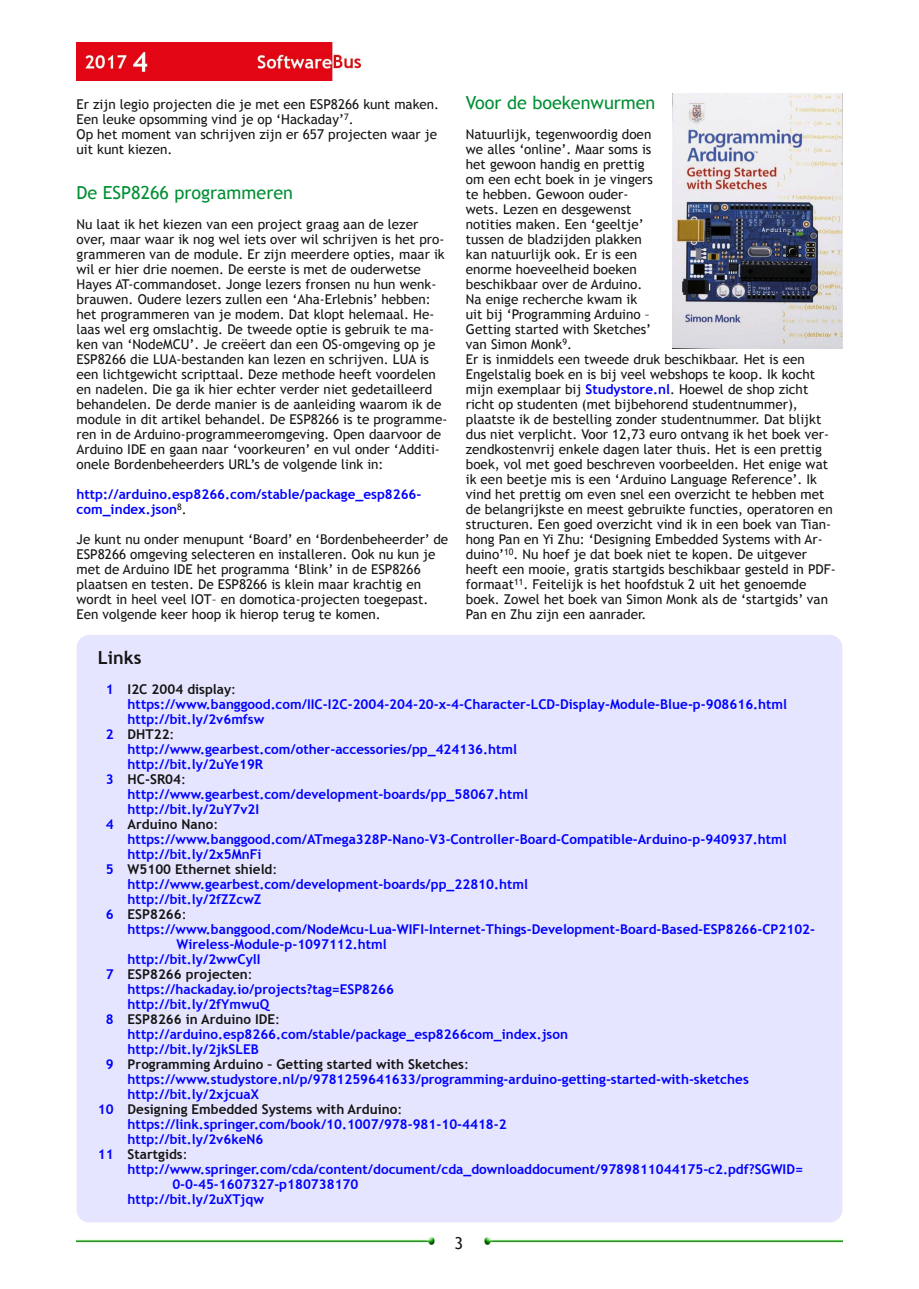
<style>
.page{position:relative;width:919px;height:1289px;background:#fff}
.page>*{position:absolute;margin:0;border:0;box-sizing:border-box;transform-origin:0 0}
.t1{font:18px "Trebuchet MS";color:#008f33}
.t2{font:700 18px "Trebuchet MS";color:#161413}
.t3{font:16.5px "Trebuchet MS";color:#161413}
.t4{font:13.5px/15px "Trebuchet MS";color:#161413}
.t5{font:700 13.5px/15px "Trebuchet MS";color:#00f}
.t6{font:700 13.5px "Trebuchet MS";color:#161413}
.s1{font-weight:400;color:#161413}
.s2{font-weight:700;color:#00f}
.s3{color:#00f}
.s4{font-weight:400}
</style>
<div class="page">
<img style="left:77px;top:43px;width:283px;height:38px">
<img style="left:77px;top:1237px;width:358px;height:7px">
<img style="left:484px;top:1237px;width:358px;height:7px">
<div style="left:77px;top:635px;width:765px;height:587px;background:#e5e5ff;border-radius:13px"></div>
<img style="left:672px;top:94px;width:170px;height:254px">
<p class="t4" style="left:77px;top:96px;width:364px">Er zijn legio projecten die je met een ESP8266 kunt maken.<br>Een leuke opsomming vind je op ‘Hackaday’<sup>7</sup>.<br>Op het moment van schrijven zijn er 657 projecten waar je uit kunt kiezen.</p>
<h1 class="t1" style="left:77px;top:182px;width:218px">De ESP8266 programmeren</h1>
<p class="t4" style="left:77px;top:216px;width:372px">Nu laat ik het kiezen van een project graag aan de lezer over, maar waar ik nog wel iets over wil schrijven is het pro‐ grammeren van de module. Er zijn meerdere opties, maar ik wil er hier drie noemen. De eerste is met de ouderwetse Hayes AT‐commandoset. Jonge lezers fronsen nu hun wenk‐ brauwen. Oudere lezers zullen een ‘Aha‐Erlebnis’ hebben: het programmeren van je modem. Dat klopt helemaal. He‐ laas wel erg omslachtig. De tweede optie is gebruik te ma‐ ken van ‘NodeMCU’. Je creëert dan een OS‐omgeving op je ESP8266 die LUA‐bestanden kan lezen en schrijven. LUA is een lichtgewicht scripttaal. Deze methode heeft voordelen en nadelen. Die ga ik hier echter verder niet gedetailleerd behandelen. De derde manier is de aanleiding waarom ik de module in dit artikel behandel. De ESP8266 is te programme‐ ren in de Arduino‐programmeeromgeving. Open daarvoor de Arduino IDE en gaan naar ‘voorkeuren’ en vul onder ‘Additi‐ onele Bordenbeheerders URL’s de volgende link in:</p>
<p class="t5" style="left:77px;top:486px;width:346px">http://arduino.esp8266.com/stable/package_esp8266‐ com_index.json<sup>8</sup><span class="s1">.</span></p>
<p class="t4" style="left:77px;top:531px;width:373px">Je kunt nu onder menupunt ‘Board’ en ‘Bordenbeheerder’ de ESP8266 omgeving selecteren en installeren. Ook nu kun je met de Arduino IDE het programma ‘Blink’ in de ESP8266 plaatsen en testen. De ESP8266 is klein maar krachtig en wordt in heel veel IOT– en domotica‐projecten toegepast.<br>Een volgende keer hoop ik hierop terug te komen.</p>
<h1 class="t1" style="left:466px;top:92px;width:191px">Voor de boekenwurmen</h1>
<p class="t4" style="left:466px;top:126px;width:371px">Natuurlijk, tegenwoordig doen<br>we alles ‘online’. Maar soms is<br>het gewoon handig en prettig<br>om een echt boek in je vingers<br>te hebben. Gewoon ouder‐<br>wets. Lezen en desgewenst<br>notities maken. Een ‘geeltje’<br>tussen de bladzijden plakken<br>kan natuurlijk ook. Er is een<br>enorme hoeveelheid boeken<br>beschikbaar over de Arduino.<br>Na enige recherche kwam ik<br>uit bij ‘Programming Arduino –<br>Getting started with Sketches’<br>van Simon Monk<sup>9</sup>.<br>Er is inmiddels een tweede druk beschikbaar. Het is een Engelstalig boek en is bij veel webshops te koop. Ik kocht mijn exemplaar bij <span class="s2">Studystore.nl</span>. Hoewel de shop zicht richt op studenten (met bijbehorend studentnummer), plaatste ik de bestelling zonder studentnummer. Dat blijkt dus niet verplicht. Voor 12,73 euro ontvang ik het boek ver‐ zendkostenvrij enkele dagen later thuis. Het is een prettig boek, vol met goed beschreven voorbeelden. Het enige wat ik een beetje mis is een ‘Arduino Language Reference’. Ik vind het prettig om even snel een overzicht te hebben met de belangrijkste en meest gebruikte functies, operatoren en structuren. Een goed overzicht vind ik in een boek van Tian‐ hong Pan en Yi Zhu: ‘Designing Embedded Systems with Ar‐ duino’<sup>10</sup>. Nu hoef je dat boek niet te kopen. De uitgever heeft een mooie, gratis startgids beschikbaar gesteld in PDF‐ formaat<sup>11</sup>. Feitelijk is het hoofdstuk 2 uit het genoemde boek. Zowel het boek van Simon Monk als de ‘startgids’ van Pan en Zhu zijn een aanrader.</p>
<h1 class="t2" style="left:98px;top:647px;width:45px">Links</h1>
<p class="t6" style="left:106px;top:681px;width:132px"><span class="s3">1</span> I2C 2004 display<span class="s4">:</span></p>
<p class="t5" style="left:128px;top:696px;width:661px">https://www.banggood.com/IIC‐I2C‐2004‐204‐20‐x‐4‐Character‐LCD‐Display‐Module‐Blue‐p‐908616.html</p>
<p class="t5" style="left:128px;top:711px;width:138px">http://bit.ly/2v6mfsw</p>
<p class="t6" style="left:106px;top:726px;width:70px"><span class="s3">2</span> DHT22<span class="s4">:</span></p>
<p class="t5" style="left:128px;top:741px;width:391px">http://www.gearbest.com/other‐accessories/pp_424136.html</p>
<p class="t5" style="left:128px;top:756px;width:137px">http://bit.ly/2uYe19R</p>
<p class="t6" style="left:106px;top:771px;width:81px"><span class="s3">3</span> HC‐SR04<span class="s4">:</span></p>
<p class="t5" style="left:128px;top:786px;width:402px">http://www.gearbest.com/development‐boards/pp_58067.html</p>
<p class="t5" style="left:128px;top:801px;width:133px">http://bit.ly/2uY7v2I</p>
<p class="t6" style="left:106px;top:816px;width:114px"><span class="s3">4</span> Arduino Nano<span class="s4">:</span></p>
<p class="t5" style="left:128px;top:831px;width:660px">https://www.banggood.com/ATmega328P‐Nano‐V3‐Controller‐Board‐Compatible‐Arduino‐p‐940937.html</p>
<p class="t5" style="left:128px;top:846px;width:135px">http://bit.ly/2x5MnFi</p>
<p class="t6" style="left:106px;top:861px;width:173px"><span class="s3">5</span> W5100 Ethernet shield<span class="s4">:</span></p>
<p class="t5" style="left:128px;top:876px;width:402px">http://www.gearbest.com/development‐boards/pp_22810.html</p>
<p class="t5" style="left:128px;top:891px;width:135px">http://bit.ly/2fZZcwZ</p>
<p class="t6" style="left:106px;top:906px;width:82px"><span class="s3">6</span> ESP8266<span class="s4">:</span></p>
<p class="t5" style="left:128px;top:921px;width:689px">https://www.banggood.com/NodeMcu‐Lua‐WIFI‐Internet‐Things‐Development‐Board‐Based‐ESP8266‐CP2102‐</p>
<p class="t5" style="left:176px;top:936px;width:212px">Wireless‐Module‐p‐1097112.html</p>
<p class="t5" style="left:128px;top:951px;width:134px">http://bit.ly/2wwCylI</p>
<p class="t6" style="left:106px;top:966px;width:148px"><span class="s3">7</span> ESP8266 projecten<span class="s4">:</span></p>
<p class="t5" style="left:128px;top:981px;width:268px">https://hackaday.io/projects?tag=ESP8266</p>
<p class="t5" style="left:128px;top:996px;width:143px">http://bit.ly/2fYmwuQ</p>
<p class="t6" style="left:106px;top:1011px;width:176px"><span class="s3">8</span> ESP8266 in Arduino IDE<span class="s4">:</span></p>
<p class="t5" style="left:128px;top:1026px;width:442px">http://arduino.esp8266.com/stable/package_esp8266com_index.json</p>
<p class="t5" style="left:128px;top:1041px;width:133px">http://bit.ly/2jkSLEB</p>
<p class="t6" style="left:106px;top:1056px;width:364px"><span class="s3">9</span> Programming Arduino – Getting started with Sketches<span class="s4">:</span></p>
<p class="t5" style="left:128px;top:1071px;width:622px">https://www.studystore.nl/p/9781259641633/programming‐arduino‐getting‐started‐with‐sketches</p>
<p class="t5" style="left:128px;top:1086px;width:133px">http://bit.ly/2xjcuaX</p>
<p class="t6" style="left:98px;top:1101px;width:306px"><span class="s3">10</span> Designing Embedded Systems with Arduino<span class="s4">:</span></p>
<p class="t5" style="left:128px;top:1116px;width:380px">https://link.springer.com/book/10.1007/978‐981‐10‐4418‐2</p>
<p class="t5" style="left:128px;top:1131px;width:137px">http://bit.ly/2v6keN6</p>
<p class="t6" style="left:98px;top:1146px;width:91px"><span class="s3">11</span> Startgids<span class="s4">:</span></p>
<p class="t5" style="left:128px;top:1161px;width:676px">http://www.springer.com/cda/content/document/cda_downloaddocument/9789811044175‐c2.pdf?SGWID=</p>
<p class="t5" style="left:172px;top:1176px;width:187px">0‐0‐45‐1607327‐p180738170</p>
<p class="t5" style="left:128px;top:1191px;width:138px">http://bit.ly/2uXTjqw</p>
<p class="t3" style="left:454px;top:1233px;width:10px">3</p>
</div>
